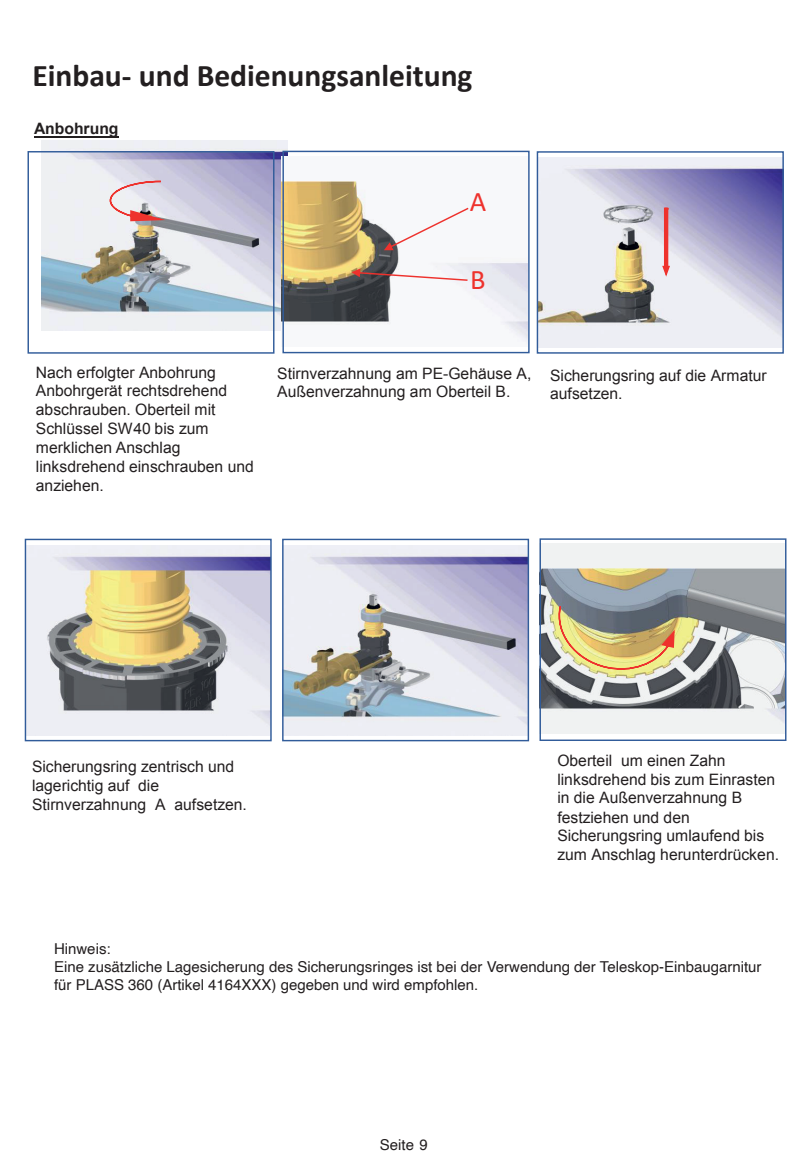
<style>
.page{position:relative;width:810px;height:1171px;background:#fff}
.page>*{position:absolute;margin:0;border:0;box-sizing:border-box;transform-origin:0 0}
.t1{font:700 31.65px "Calibri";color:#231f20}
.t2{font:28.5px "Calibri";color:#ee322d}
.t3{font:15.75px/18.9px "Arial";color:#231f20}
.t4{font:700 15.75px "Arial";color:#231f20}
.t5{font:15px/18px "Helvetica";color:#231f20}
</style>
<div class="page">
<img style="left:284px;top:545px;width:243px;height:189px">
<img style="left:42px;top:140px;width:245px;height:190px">
<img style="left:27px;top:545px;width:243px;height:189px">
<img style="left:539px;top:158px;width:243px;height:189px">
<img style="left:284px;top:157px;width:244px;height:187px">
<img style="left:542px;top:544px;width:242px;height:189px">
<hr style="left:34px;top:136px;width:85px;height:1px;background:#231f20">
<div style="left:28px;top:151px;width:247px;height:202px;border:1px solid #315c9a"></div>
<svg style="left:661px;top:207px;width:10px;height:72px"></svg>
<svg style="left:384px;top:208px;width:85px;height:42px"></svg>
<svg style="left:351px;top:268px;width:117px;height:13px"></svg>
<div style="left:282px;top:151px;width:248px;height:202px;border:1px solid #315c9a"></div>
<div style="left:540px;top:538px;width:246px;height:202px;border:1px solid #315c9a"></div>
<div style="left:537px;top:151px;width:247px;height:202px;border:1px solid #315c9a"></div>
<div style="left:25px;top:538px;width:247px;height:203px;border:1px solid #315c9a"></div>
<svg style="left:109px;top:180px;width:61px;height:42px;background:#e0c6cc"></svg>
<img style="left:554px;top:604px;width:122px;height:68px">
<div style="left:282px;top:538px;width:247px;height:203px;border:1px solid #315c9a"></div>
<h1 class="t1" style="left:32px;top:53px;width:442px">Einbau- und Bedienungsanleitung</h1>
<p class="t4" style="left:34px;top:118px;width:86px">Anbohrung</p>
<h2 class="t2" style="left:470px;top:182px;width:18px">A</h2>
<h2 class="t2" style="left:470px;top:260px;width:17px">B</h2>
<p class="t3" style="left:36px;top:362px;width:219px">Nach erfolgter Anbohrung<br>Anbohrgerät rechtsdrehend abschrauben. Oberteil mit<br>Schlüssel SW40 bis zum merklichen Anschlag linksdrehend einschrauben und anziehen.</p>
<p class="t3" style="left:277px;top:364px;width:256px;line-height:18.3px">Stirnverzahnung am PE-Gehäuse A,<br>Außenverzahnung am Oberteil B.</p>
<p class="t3" style="left:550px;top:366px;width:218px">Sicherungsring auf die Armatur aufsetzen.</p>
<p class="t3" style="left:32px;top:757px;width:216px">Sicherungsring zentrisch und lagerichtig auf die<br>Stirnverzahnung A aufsetzen.</p>
<p class="t3" style="left:557px;top:750px;width:223px">Oberteil um einen Zahn linksdrehend bis zum Einrasten in die Außenverzahnung B festziehen und den<br>Sicherungsring umlaufend bis zum Anschlag herunterdrücken.</p>
<p class="t5" style="left:54px;top:939px;width:709px">Hinweis:<br>Eine zusätzliche Lagesicherung des Sicherungsringes ist bei der Verwendung der Teleskop-Einbaugarnitur für PLASS 360 (Artikel 4164XXX) gegeben und wird empfohlen.</p>
<p class="t5" style="left:380px;top:1136px;width:49px">Seite 9</p>
</div>
